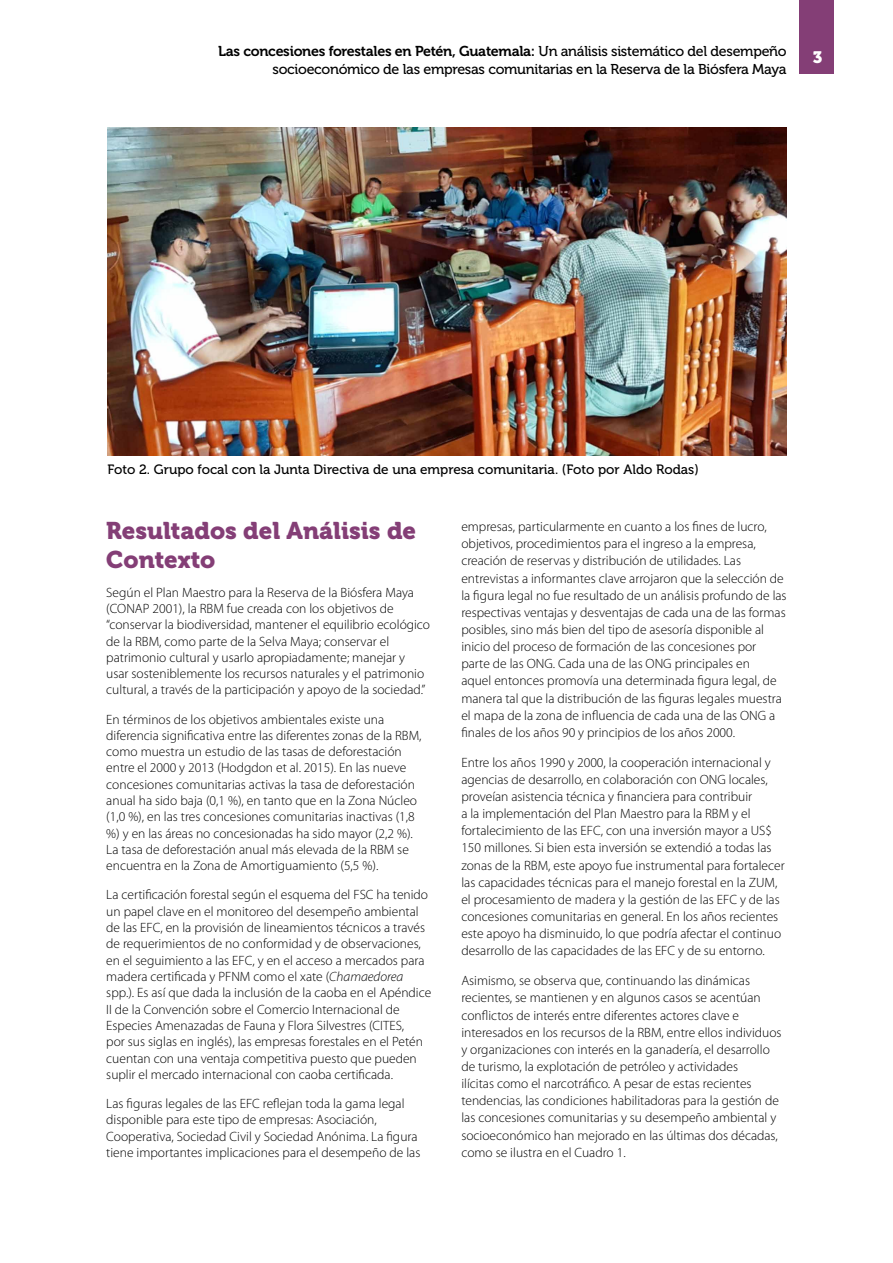
<style>
.page{position:relative;width:893px;height:1263px;background:#fff}
.page>*{position:absolute;margin:0;border:0;box-sizing:border-box;transform-origin:0 0}
.t1{font:24px/28.7px "Museo 900";color:#843e76}
.t2{font:16.5px "Museo 900";color:#fff}
.t3{font:14.25px "Museo 700";letter-spacing:-.02em;color:#000}
.t4{font:14.25px "Museo 500";letter-spacing:-.02em;color:#000}
.t5{font:300 13.5px/17.1px "Myriad Pro";color:#000}
.t6{font:13.5px "Museo 500";color:#000}
.s1{font-family:"Museo 500"}
.s2{font-style:italic}
</style>
<div class="page">
<img style="left:107px;top:128px;width:680px;height:328px">
<div style="left:799px;top:0;width:34px;height:74px;background:#843e76"></div>
<p class="t3" style="left:218px;top:43px;width:570px">Las concesiones forestales en Petén, Guatemala: <span class="s1">Un análisis sistemático del desempeño</span></p>
<p class="t4" style="left:272px;top:61px;width:516px">socioeconómico de las empresas comunitarias en la Reserva de la Biósfera Maya</p>
<p class="t2" style="left:813px;top:48px;width:11px">3</p>
<p class="t6" style="left:107px;top:462px;width:593px">Foto 2. Grupo focal con la Junta Directiva de una empresa comunitaria. (Foto por Aldo Rodas)</p>
<h1 class="t1" style="left:106px;top:516px;width:311px">Resultados del Análisis de<br>Contexto</h1>
<p class="t5" style="left:106px;top:584px;width:325px;line-height:16.4px">Según el Plan Maestro para la Reserva de la Biósfera Maya (CONAP 2001), la RBM fue creada con los objetivos de “conservar la biodiversidad, mantener el equilibrio ecológico de la RBM, como parte de la Selva Maya; conservar el patrimonio cultural y usarlo apropiadamente; manejar y usar sosteniblemente los recursos naturales y el patrimonio cultural, a través de la participación y apoyo de la sociedad.”</p>
<p class="t5" style="left:106px;top:711px;width:317px;line-height:16.4px">En términos de los objetivos ambientales existe una diferencia significativa entre las diferentes zonas de la RBM, como muestra un estudio de las tasas de deforestación entre el 2000 y 2013 (Hodgdon et al. 2015). En las nueve concesiones comunitarias activas la tasa de deforestación anual ha sido baja (0,1 %), en tanto que en la Zona Núcleo (1,0 %), en las tres concesiones comunitarias inactivas (1,8 %) y en las áreas no concesionadas ha sido mayor (2,2 %).<br>La tasa de deforestación anual más elevada de la RBM se encuentra en la Zona de Amortiguamiento (5,5 %).</p>
<p class="t5" style="left:106px;top:887px;width:326px;line-height:16.4px">La certificación forestal según el esquema del FSC ha tenido un papel clave en el monitoreo del desempeño ambiental de las EFC, en la provisión de lineamientos técnicos a través de requerimientos de no conformidad y de observaciones, en el seguimiento a las EFC, y en el acceso a mercados para madera certificada y PFNM como el xate (<span class="s2">Chamaedorea </span>spp.). Es así que dada la inclusión de la caoba en el Apéndice II de la Convención sobre el Comercio Internacional de Especies Amenazadas de Fauna y Flora Silvestres (CITES,<br>por sus siglas en inglés), las empresas forestales en el Petén cuentan con una ventaja competitiva puesto que pueden suplir el mercado internacional con caoba certificada.</p>
<p class="t5" style="left:106px;top:1095px;width:316px;line-height:16.4px">Las figuras legales de las EFC reflejan toda la gama legal disponible para este tipo de empresas: Asociación, Cooperativa, Sociedad Civil y Sociedad Anónima. La figura tiene importantes implicaciones para el desempeño de las</p>
<p class="t5" style="left:461px;top:518px;width:327px">empresas, particularmente en cuanto a los fines de lucro, objetivos, procedimientos para el ingreso a la empresa, creación de reservas y distribución de utilidades. Las entrevistas a informantes clave arrojaron que la selección de la figura legal no fue resultado de un análisis profundo de las respectivas ventajas y desventajas de cada una de las formas posibles, sino más bien del tipo de asesoría disponible al inicio del proceso de formación de las concesiones por parte de las ONG. Cada una de las ONG principales en<br>aquel entonces promovía una determinada figura legal, de manera tal que la distribución de las figuras legales muestra el mapa de la zona de influencia de cada una de las ONG a finales de los años 90 y principios de los años 2000.</p>
<p class="t5" style="left:461px;top:754px;width:325px">Entre los años 1990 y 2000, la cooperación internacional y agencias de desarrollo, en colaboración con ONG locales, proveían asistencia técnica y financiera para contribuir<br>a la implementación del Plan Maestro para la RBM y el fortalecimiento de las EFC, con una inversión mayor a US$ 150 millones. Si bien esta inversión se extendió a todas las zonas de la RBM, este apoyo fue instrumental para fortalecer las capacidades técnicas para el manejo forestal en la ZUM, el procesamiento de madera y la gestión de las EFC y de las concesiones comunitarias en general. En los años recientes este apoyo ha disminuido, lo que podría afectar el continuo desarrollo de las capacidades de las EFC y de su entorno.</p>
<p class="t5" style="left:461px;top:972px;width:322px">Asimismo, se observa que, continuando las dinámicas recientes, se mantienen y en algunos casos se acentúan conflictos de interés entre diferentes actores clave e interesados en los recursos de la RBM, entre ellos individuos y organizaciones con interés en la ganadería, el desarrollo de turismo, la explotación de petróleo y actividades<br>ilícitas como el narcotráfico. A pesar de estas recientes tendencias, las condiciones habilitadoras para la gestión de las concesiones comunitarias y su desempeño ambiental y socioeconómico han mejorado en las últimas dos décadas, como se ilustra en el Cuadro 1.</p>
</div>
